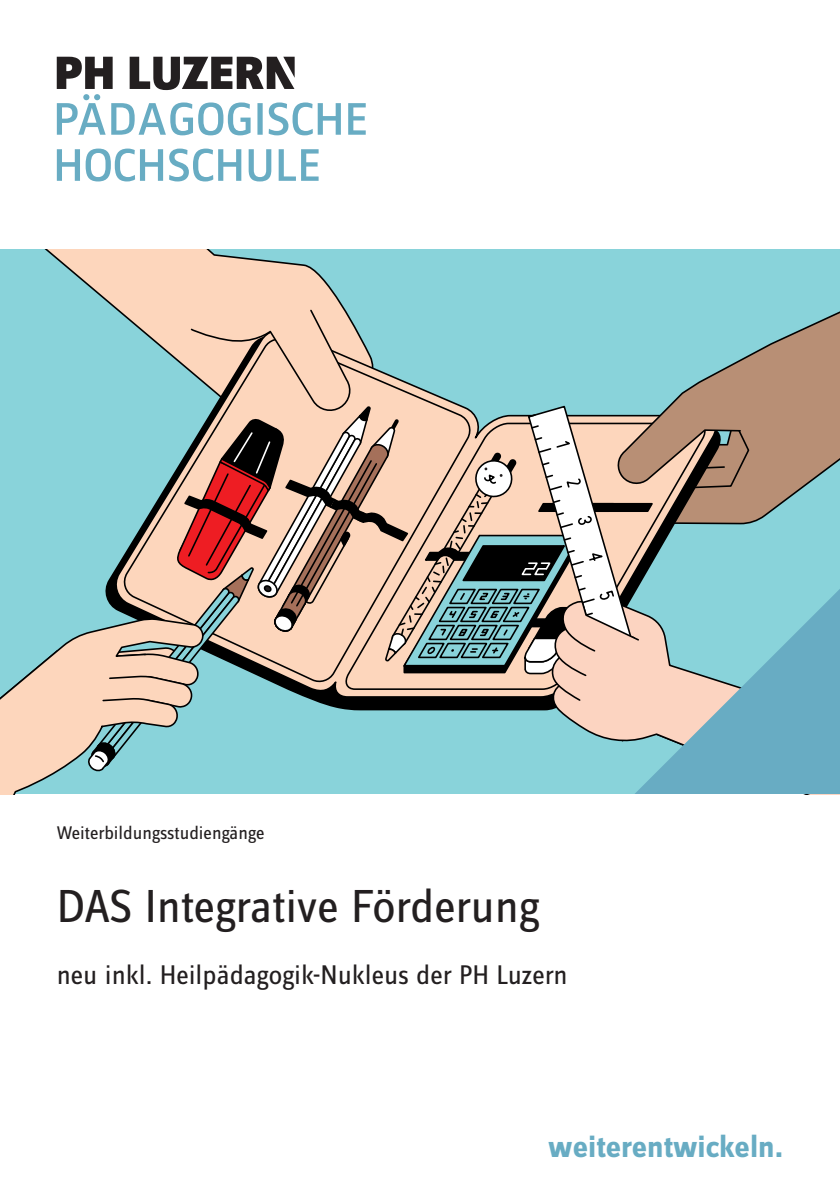
<style>
.page{position:relative;width:840px;height:1191px;background:#fff}
.page>*{position:absolute;margin:0;border:0;box-sizing:border-box;transform-origin:0 0}
.Headline{font:48px "Zine Sans Dis OT";color:#231f20}
.Lauftext_normal{font:700 32px "Zine Sans Dis OT";color:#68acc3}
.Lauftext_normal-2{font:28px "Zine Sans Dis OT";color:#231f20}
.Lauftext_normal-3{font:19px "Zine Sans Dis OT";color:#231f20}
</style>
<div class="page">
<div style="left:0;top:249px;width:839px;height:545px;background:#89d3da"></div>
<svg style="left:44px;top:249px;width:301px;height:59px"></svg>
<svg style="left:764px;top:487px;width:40px;height:30px"></svg>
<svg style="left:764px;top:311px;width:75px;height:176px;background:#ae9681"></svg>
<svg style="left:0;top:308px;width:764px;height:486px"></svg>
<svg style="left:57px;top:149px;width:23px;height:32px"></svg>
<svg style="left:86px;top:149px;width:77px;height:32px"></svg>
<svg style="left:169px;top:149px;width:72px;height:32px"></svg>
<svg style="left:248px;top:149px;width:23px;height:32px"></svg>
<svg style="left:278px;top:149px;width:40px;height:32px"></svg>
<svg style="left:57px;top:57px;width:308px;height:78px"></svg>
<svg style="left:634px;top:588px;width:205px;height:206px"></svg>
<p class="Lauftext_normal-3" style="left:57px;top:824px;width:209px">Weiterbildungsstudiengänge</p>
<p class="Headline" style="left:57px;top:883px;width:484px">DAS Integrative Förderung</p>
<p class="Lauftext_normal-2" style="left:57px;top:962px;width:512px">neu inkl. Heilpädagogik-Nukleus der PH Luzern</p>
<p class="Lauftext_normal" style="left:548px;top:1130px;width:236px">weiterentwickeln.</p>
</div>
